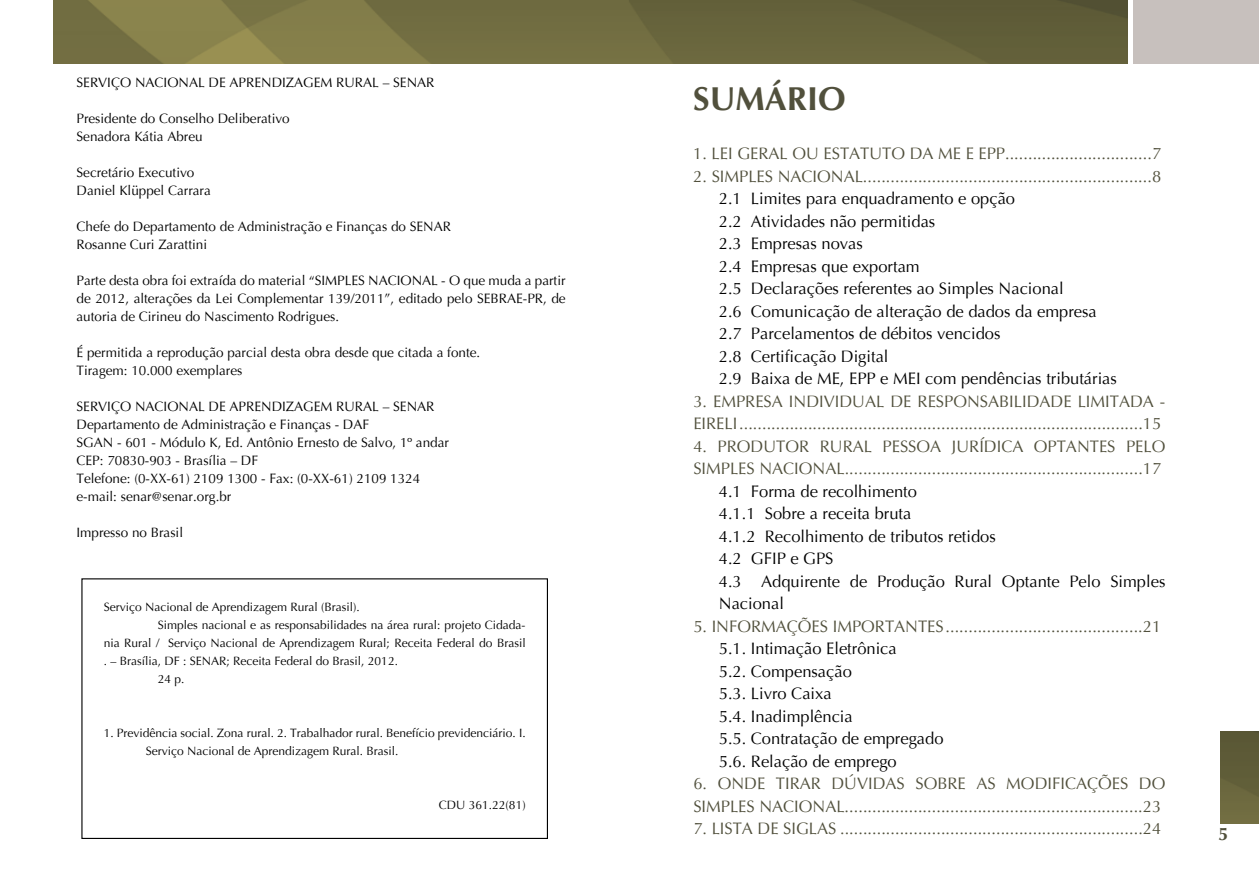
<style>
.page{position:relative;width:1259px;height:893px;background:#fff}
.page>*{position:absolute;margin:0;border:0;box-sizing:border-box;transform-origin:0 0}
.t1{font:700 33px "Optima";color:#51503c}
.t2{font:700 18px "Optima";color:#51503c}
.t3{font:16.5px/22.5px "Optima";color:#51503c}
.t4{font:16.5px/22.5px "Optima";color:#000}
.t5{font:13.5px/18px "Optima";color:#000}
.t6{font:12px/18px "Optima";color:#000}
</style>
<div class="page">
<img style="left:1221px;top:731px;width:38px;height:92px">
<img style="left:53px;top:0;width:1074px;height:64px">
<div style="left:1133px;top:0;width:126px;height:64px;background:#c7c0bd"></div>
<div style="left:81px;top:578px;width:467px;height:261px;border:1px solid #000"></div>
<p class="t5" style="left:77px;top:73px;width:359px">SERVIÇO NACIONAL DE APRENDIZAGEM RURAL – SENAR</p>
<p class="t5" style="left:77px;top:109px;width:215px">Presidente do Conselho Deliberativo<br>Senadora Kátia Abreu</p>
<p class="t5" style="left:77px;top:163px;width:136px">Secretário Executivo<br>Daniel Klüppel Carrara</p>
<p class="t5" style="left:77px;top:217px;width:376px">Chefe do Departamento de Administração e Finanças do SENAR<br>Rosanne Curi Zarattini</p>
<p class="t5" style="left:77px;top:271px;width:490px;text-align:justify">Parte desta obra foi extraída do material “SIMPLES NACIONAL - O que muda a partir de 2012, alterações da Lei Complementar 139/2011”, editado pelo SEBRAE-PR, de autoria de Cirineu do Nascimento Rodrigues.</p>
<p class="t5" style="left:77px;top:343px;width:405px">É permitida a reprodução parcial desta obra desde que citada a fonte.<br>Tiragem: 10.000 exemplares</p>
<p class="t5" style="left:77px;top:397px;width:374px">SERVIÇO NACIONAL DE APRENDIZAGEM RURAL – SENAR Departamento de Administração e Finanças - DAF<br>SGAN - 601 - Módulo K, Ed. Antônio Ernesto de Salvo, 1º andar CEP: 70830-903 - Brasília – DF<br>Telefone: (0-XX-61) 2109 1300 - Fax: (0-XX-61) 2109 1324 e-mail: senar@senar.org.br</p>
<p class="t5" style="left:77px;top:523px;width:108px">Impresso no Brasil</p>
<p class="t6" style="left:104px;top:598px;width:258px">Serviço Nacional de Aprendizagem Rural (Brasil).</p>
<p class="t6" style="left:158px;top:616px;width:369px">Simples nacional e as responsabilidades na área rural: projeto Cidada-</p>
<p class="t6" style="left:104px;top:634px;width:423px">nia Rural / Serviço Nacional de Aprendizagem Rural; Receita Federal do Brasil</p>
<p class="t6" style="left:104px;top:652px;width:296px">. – Brasília, DF : SENAR; Receita Federal do Brasil, 2012.</p>
<p class="t6" style="left:158px;top:670px;width:28px">24 p.</p>
<p class="t6" style="left:146px;top:724px;width:381px;text-indent:-42px">1. Previdência social. Zona rural. 2. Trabalhador rural. Benefício previdenciário. I.<br>Serviço Nacional de Aprendizagem Rural. Brasil.</p>
<p class="t6" style="left:439px;top:796px;width:88px">CDU 361.22(81)</p>
<h1 class="t1" style="left:693px;top:78px;width:154px">SUMÁRIO</h1>
<p class="t3" style="left:693px;top:143px;width:469px">1. LEI GERAL OU ESTATUTO DA ME E EPP................................7</p>
<p class="t3" style="left:693px;top:165px;width:469px">2. SIMPLES NACIONAL...............................................................8</p>
<p class="t4" style="left:719px;top:188px;width:399px">2.1 Limites para enquadramento e opção<br>2.2 Atividades não permitidas<br>2.3 Empresas novas<br>2.4 Empresas que exportam<br>2.5 Declarações referentes ao Simples Nacional<br>2.6 Comunicação de alteração de dados da empresa 2.7 Parcelamentos de débitos vencidos<br>2.8 Certificação Digital<br>2.9 Baixa de ME, EPP e MEI com pendências tributárias</p>
<p class="t3" style="left:693px;top:390px;width:473px">3. EMPRESA INDIVIDUAL DE RESPONSABILIDADE LIMITADA -<br>EIRELI........................................................................................15</p>
<p class="t3" style="left:693px;top:435px;width:473px">4. PRODUTOR RURAL PESSOA JURÍDICA OPTANTES PELO<br>SIMPLES NACIONAL.................................................................17</p>
<p class="t4" style="left:719px;top:480px;width:448px">4.1 Forma de recolhimento<br>4.1.1 Sobre a receita bruta<br>4.1.2 Recolhimento de tributos retidos<br>4.2 GFIP e GPS<br>4.3 Adquirente de Produção Rural Optante Pelo Simples<br>Nacional</p>
<p class="t3" style="left:693px;top:615px;width:469px">5. INFORMAÇÕES IMPORTANTES...........................................21</p>
<p class="t4" style="left:719px;top:638px;width:226px">5.1. Intimação Eletrônica<br>5.2. Compensação<br>5.3. Livro Caixa<br>5.4. Inadimplência<br>5.5. Contratação de empregado<br>5.6. Relação de emprego</p>
<p class="t3" style="left:693px;top:773px;width:473px">6. ONDE TIRAR DÚVIDAS SOBRE AS MODIFICAÇÕES DO<br>SIMPLES NACIONAL.................................................................23</p>
<p class="t3" style="left:693px;top:818px;width:469px">7. LISTA DE SIGLAS ..................................................................24</p>
<h2 class="t2" style="left:1218px;top:822px;width:12px">5</h2>
</div>
